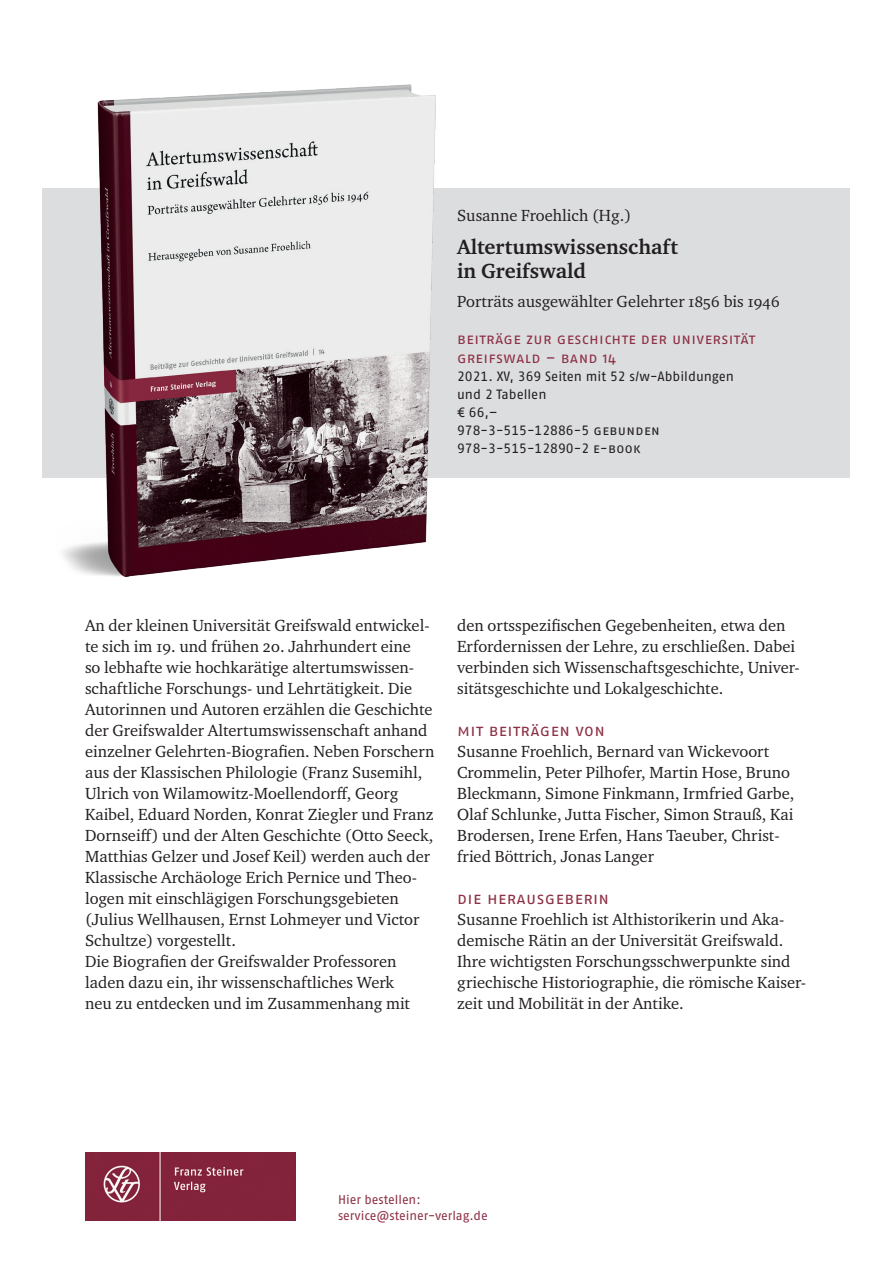
<style>
.page{position:relative;width:893px;height:1263px;background:#fff}
.page>*{position:absolute;margin:0;border:0;box-sizing:border-box;transform-origin:0 0}
.Buchtitel{font:700 21px/24px "Charter ITC Pro";color:#231f20}
.Fließtext{font:16.5px/21px "Charter ITC Pro";color:#231f20}
.Untertitel{font:16.5px "Charter ITC Pro";color:#231f20}
.Zwischenüberschrift{font:16.5px "Fago Pro";letter-spacing:.025em;color:#8d2f45}
.Autor__Herausgeber{font:16.5px "Charter ITC Pro";color:#231f20}
.Reihe{font:15px/19.5px "Fago Pro";letter-spacing:.025em;color:#8d2f45}
.Bibliografie{font:13.5px/18px "Fago Pro";color:#231f20}
.t1{font:12.75px "Fago Pro";color:#8d2f45}
</style>
<div class="page">
<div style="left:43px;top:188px;width:807px;height:289px;background:#dcdddf"></div>
<img style="left:85px;top:1152px;width:211px;height:68px">
<img style="left:43px;top:85px;width:393px;height:493px">
<p class="Autor__Herausgeber" style="left:457px;top:205px;width:176px">Susanne Froehlich (Hg.)</p>
<p class="Buchtitel" style="left:457px;top:235px;width:222px">Altertumswissenschaft in Greifswald</p>
<p class="Untertitel" style="left:457px;top:291px;width:324px">Porträts ausgewählter Gelehrter 1856 bis 1946</p>
<p class="Reihe" style="left:457px;top:329px;width:300px">Beiträge zur G eschichte der U niversität<br>G reifswald – band 14</p>
<p class="Bibliografie" style="left:457px;top:368px;width:278px">2021. XV, 369 Seiten mit 52 s/w-Abbildungen und 2 Tabellen</p>
<p class="Bibliografie" style="left:457px;top:404px;width:42px">€ 66,–</p>
<p class="Bibliografie" style="left:457px;top:422px;width:204px">978-3-515-12886-5 gebunden</p>
<p class="Bibliografie" style="left:457px;top:440px;width:185px">978-3-515-12890-2 e-book</p>
<p class="Fließtext" style="left:85px;top:614px;width:351px">An der kleinen Universität Greifswald entwickel&shy;te sich im 19. und frühen 20. Jahrhundert eine<br>so lebhafte wie hochkarätige altertumswissen&shy;schaftliche Forschungs- und Lehrtätigkeit. Die Autorinnen und Autoren erzählen die Geschichte der Greifswalder Altertumswissenschaft anhand einzelner Gelehrten-Biografien. Neben Forschern aus der Klassischen Philologie (Franz Susemihl, Ulrich von Wilamowitz-Moellendorff, Georg Kaibel, Eduard Norden, Konrat Ziegler und Franz Dornseiff) und der Alten Geschichte (Otto Seeck, Matthias Gelzer und Josef Keil) werden auch der Klassische Archäologe Erich Pernice und Theo&shy;logen mit einschlägigen Forschungsgebieten (Julius Wellhausen, Ernst Lohmeyer und Victor Schultze) vorgestellt.</p>
<p class="Fließtext" style="left:85px;top:950px;width:327px">Die Biografien der Greifswalder Professoren laden dazu ein, ihr wissenschaftliches Werk neu zu entdecken und im Zusammenhang mit</p>
<p class="Fließtext" style="left:457px;top:614px;width:344px">den ortsspezifischen Gegebenheiten, etwa den Erfordernissen der Lehre, zu erschließen. Dabei verbinden sich Wissenschaftsgeschichte, Univer&shy;sitätsgeschichte und Lokalgeschichte.</p>
<p class="Zwischenüberschrift" style="left:457px;top:720px;width:149px">Mit Beiträgen von</p>
<p class="Fließtext" style="left:457px;top:740px;width:339px">Susanne Froehlich, Bernard van Wickevoort Crommelin, Peter Pilhofer, Martin Hose, Bruno Bleckmann, Simone Finkmann, Irmfried Garbe, Olaf Schlunke, Jutta Fischer, Simon Strauß, Kai Brodersen, Irene Erfen, Hans Taeuber, Christ&shy;fried Böttrich, Jonas Langer</p>
<p class="Zwischenüberschrift" style="left:457px;top:888px;width:9px">DIE</p>
<p class="Zwischenüberschrift" style="left:487px;top:888px;width:10px">HER</p>
<p class="Zwischenüberschrift" style="left:517px;top:888px;width:94px">ausgeb erin</p>
<p class="Fließtext" style="left:457px;top:908px;width:350px">Susanne Froehlich ist Althistorikerin und Aka&shy;demische Rätin an der Universität Greifswald.<br>Ihre wichtigsten Forschungsschwerpunkte sind griechische Historiographie, die römische Kaiser&shy;zeit und Mobilität in der Antike.</p>
<p class="t1" style="left:338px;top:1192px;width:84px">Hier bestellen:</p>
<p class="t1" style="left:338px;top:1208px;width:151px">service@steiner-verlag.de</p>
</div>
